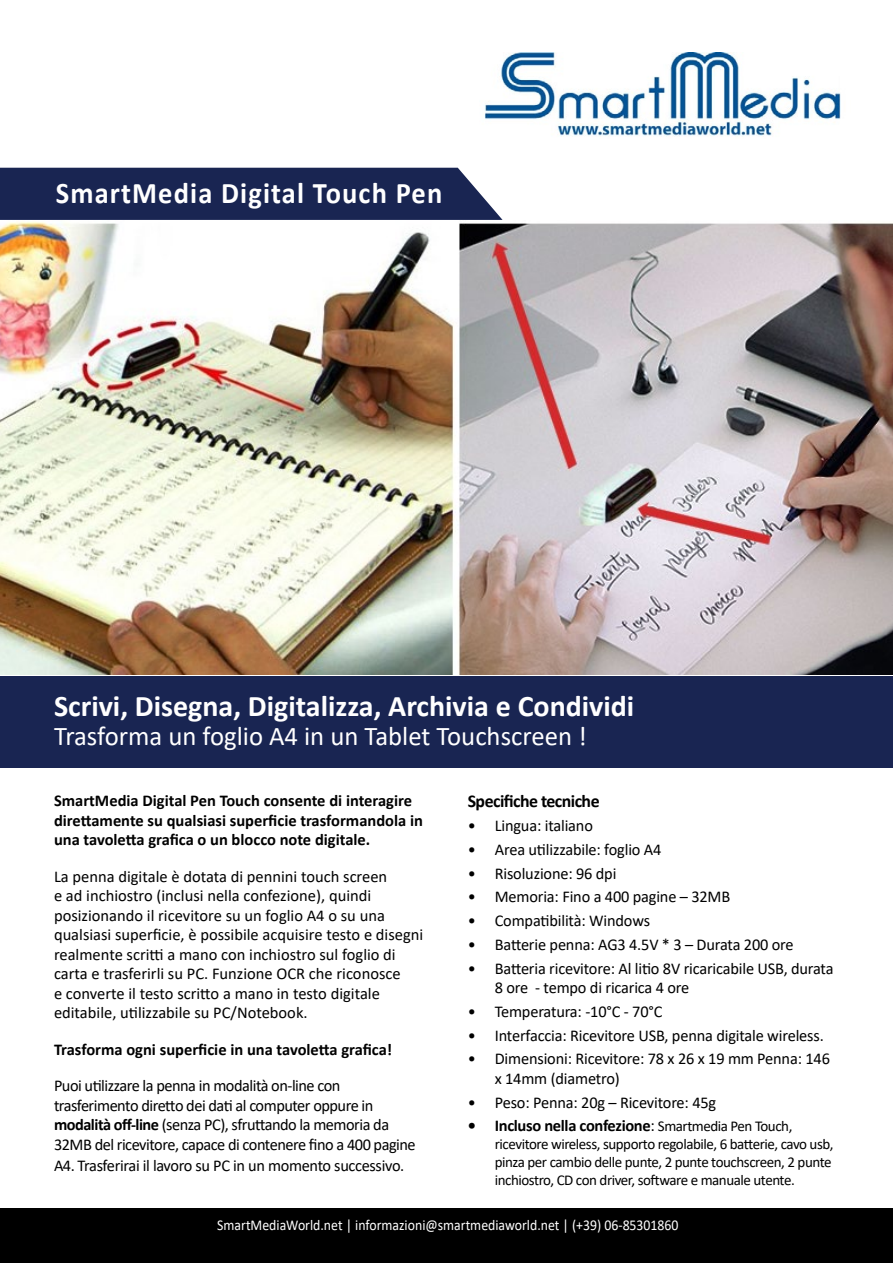
<style>
.page{position:relative;width:893px;height:1263px;background:#fff}
.page>*{position:absolute;margin:0;border:0;box-sizing:border-box;transform-origin:0 0}
.t1{font:700 30px "Calibri";color:#fff}
.t2{font:700 30px "Calibri";letter-spacing:.04em;color:#fff;scale:.95 1}
.t3{font:27px "Calibri";color:#fff}
.t4{font:700 18px "Calibri";letter-spacing:-.03em;color:#000}
.t5{font:16.5px/19.5px "Calibri";letter-spacing:-.01em;color:#000}
.t6{font:16.5px/19.5px "Calibri";letter-spacing:-.03em;color:#000}
.t7{font:700 16.5px/19.5px "Calibri";color:#000}
.t8{font:700 16.5px "Calibri";letter-spacing:-.02em;color:#000}
.t9{font:15px/18px "Calibri";letter-spacing:-.03em;color:#000}
.t10{font:15px "Calibri";color:#fff;scale:.92 1}
.s1{font-weight:700}
.s2{font-weight:400}
.s3{font-weight:400;font-size:15px}
</style>
<div class="page">
<div style="left:0;top:1208px;width:893px;height:55px;background:#000"></div>
<img style="left:484px;top:53px;width:357px;height:84px">
<div style="left:0;top:676px;width:893px;height:91px;background:#192552"></div>
<div style="left:0;top:168px;width:503px;height:52px;background:#192552"></div>
<img style="left:0;top:221px;width:893px;height:454px">
<h1 class="t2" style="left:56px;top:171px;width:408px">SmartMedia Digital Touch Pen</h1>
<h1 class="t1" style="left:54px;top:685px;width:582px">Scrivi, Disegna, Digitalizza, Archivia e Condividi</h1>
<h2 class="t3" style="left:54px;top:717px;width:534px">Trasforma un foglio A4 in un Tablet Touchscreen !</h2>
<p class="t7" style="left:54px;top:791px;width:370px">SmartMedia Digital Pen Touch consente di interagire direttamente su qualsiasi superficie trasformandola in una tavoletta grafica o un blocco note digitale.</p>
<p class="t5" style="left:54px;top:866px;width:371px">La penna digitale è dotata di pennini touch screen<br>e ad inchiostro (inclusi nella confezione), quindi posizionando il ricevitore su un foglio A4 o su una qualsiasi superficie, è possibile acquisire testo e disegni realmente scritti a mano con inchiostro sul foglio di carta e trasferirli su PC. Funzione OCR che riconosce<br>e converte il testo scritto a mano in testo digitale editabile, utilizzabile su PC/Notebook.</p>
<p class="t7" style="left:54px;top:1039px;width:340px">Trasforma ogni superficie in una tavoletta grafica!</p>
<p class="t6" style="left:54px;top:1075px;width:363px">Puoi utilizzare la penna in modalità on-line con trasferimento diretto dei dati al computer oppure in <span class="s1">modalità off-line</span> (senza PC), sfruttando la memoria da 32MB del ricevitore, capace di contenere fino a 400 pagine</p>
<p class="t5" style="left:54px;top:1156px;width:352px">A4. Trasferirai il lavoro su PC in un momento successivo.</p>
<p class="t4" style="left:468px;top:788px;width:133px">Specifiche tecniche</p>
<p class="t5" style="left:468px;top:815px;width:127px">• Lingua: italiano</p>
<p class="t5" style="left:468px;top:839px;width:195px">• Area utilizzabile: foglio A4</p>
<p class="t5" style="left:468px;top:863px;width:150px">• Risoluzione: 96 dpi</p>
<p class="t5" style="left:468px;top:887px;width:264px">• Memoria: Fino a 400 pagine – 32MB</p>
<p class="t5" style="left:468px;top:910px;width:184px">• Compatibilità: Windows</p>
<p class="t5" style="left:468px;top:934px;width:327px">• Batterie penna: AG3 4.5V * 3 – Durata 200 ore</p>
<p class="t5" style="left:495px;top:958px;width:340px;text-indent:-27px">• Batteria ricevitore: Al litio 8V ricaricabile USB, durata<br>8 ore - tempo di ricarica 4 ore</p>
<p class="t5" style="left:468px;top:1001px;width:196px">• Temperatura: -10°C - 70°C</p>
<p class="t5" style="left:468px;top:1025px;width:358px">• Interfaccia: Ricevitore USB, penna digitale wireless.</p>
<p class="t5" style="left:495px;top:1049px;width:337px;text-indent:-27px">• Dimensioni: Ricevitore: 78 x 26 x 19 mm Penna: 146 x 14mm (diametro)</p>
<p class="t5" style="left:468px;top:1092px;width:250px">• Peso: Penna: 20g – Ricevitore: 45g</p>
<p class="t8" style="left:468px;top:1114px;width:326px">• Incluso nella confezione<span class="s2">:</span> <span class="s3">Smartmedia Pen Touch,</span></p>
<p class="t9" style="left:495px;top:1135px;width:340px">ricevitore wireless, supporto regolabile, 6 batterie, cavo usb, pinza per cambio delle punte, 2 punte touchscreen, 2 punte inchiostro, CD con driver, software e manuale utente.</p>
<p class="t10" style="left:217px;top:1214px;width:503px">SmartMediaWorld.net | informazioni@smartmediaworld.net | (+39) 06-85301860</p>
</div>
